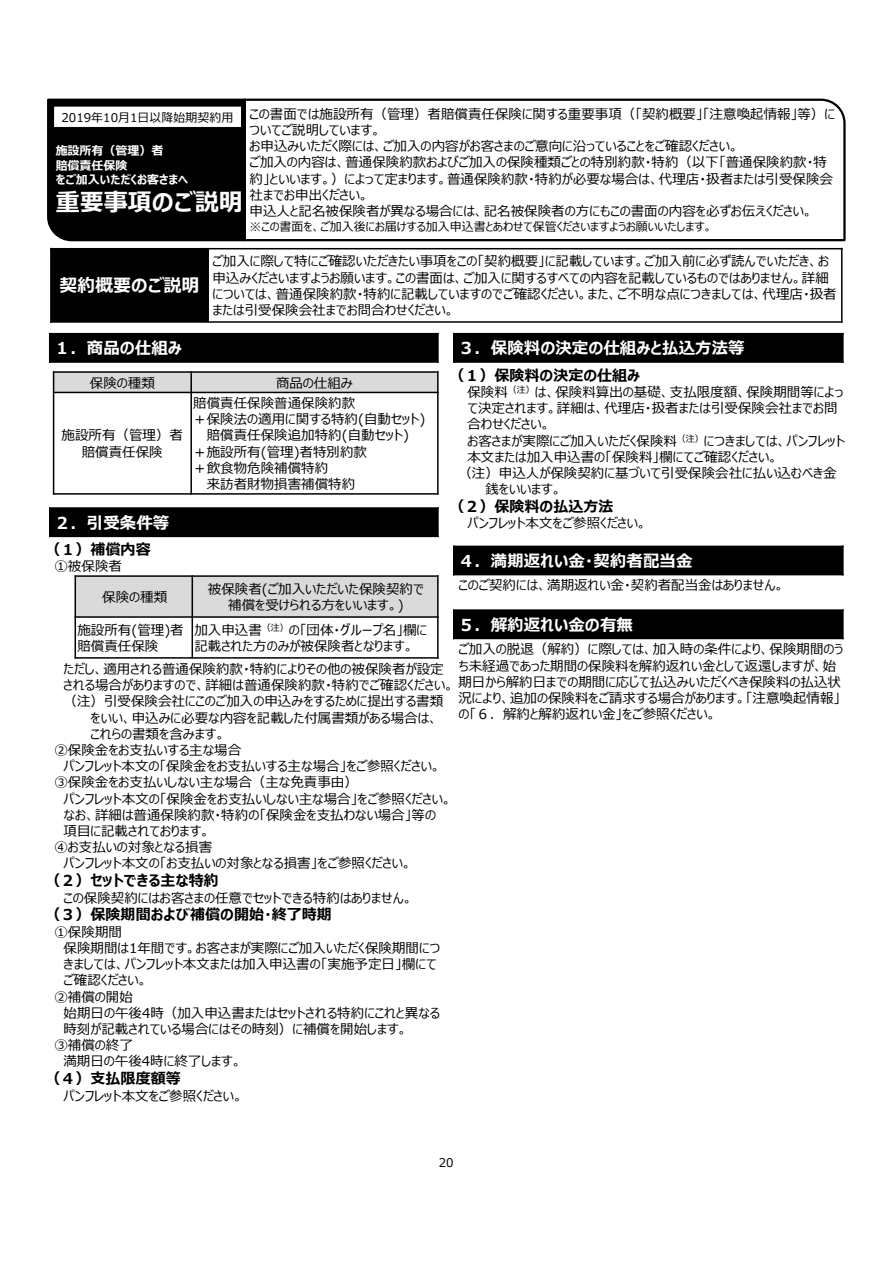
<style>
.page{position:relative;width:893px;height:1263px;background:#fff}
.page>*{position:absolute;margin:0;border:0;box-sizing:border-box;transform-origin:0 0}
.t1{font:700 24px "Meiryo UI";color:#fff}
.t2{font:700 18px "Meiryo UI";color:#fff}
.t3{font:700 16.5px "Meiryo UI";color:#fff}
.t4{font:700 15px "Meiryo UI";color:#000}
.t5{font:13.5px/16.2px "Meiryo UI";color:#000}
.t6{font:12px "Meiryo UI";color:#000}
.t7{font:700 12px/14.4px "Meiryo UI";color:#fff}
.t8{font:9px "Meiryo UI";color:#000}
</style>
<div class="page">
<svg style="left:47px;top:98px;width:196px;height:144px;background:#090909"></svg>
<svg style="left:243px;top:98px;width:603px;height:144px"></svg>
<div style="left:54px;top:106px;width:188px;height:21px;background:#fff"></div>
<div style="left:56px;top:142px;width:190px;height:75px;background:#000"></div>
<div style="left:51px;top:249px;width:157px;height:73px;background:#000"></div>
<hr style="left:207px;top:248px;width:2px;height:75px;background:#000">
<hr style="left:50px;top:248px;width:2px;height:75px;background:#000">
<hr style="left:841px;top:248px;width:1px;height:75px;background:#000">
<hr style="left:50px;top:248px;width:793px;height:1px;background:#000">
<hr style="left:50px;top:321px;width:793px;height:2px;background:#000">
<div style="left:50px;top:334px;width:388px;height:28px;background:#000"></div>
<hr style="left:49px;top:333px;width:1px;height:30px;background:#000">
<hr style="left:437px;top:333px;width:2px;height:30px;background:#000">
<hr style="left:49px;top:333px;width:390px;height:1px;background:#000">
<hr style="left:49px;top:361px;width:390px;height:2px;background:#000">
<div style="left:454px;top:334px;width:389px;height:28px;background:#000"></div>
<hr style="left:453px;top:333px;width:1px;height:30px;background:#000">
<hr style="left:842px;top:333px;width:2px;height:30px;background:#000">
<hr style="left:453px;top:333px;width:391px;height:1px;background:#000">
<hr style="left:453px;top:361px;width:391px;height:2px;background:#000">
<div style="left:75px;top:576px;width:363px;height:41px;background:#dadada"></div>
<hr style="left:192px;top:575px;width:1px;height:84px;background:#000">
<hr style="left:75px;top:616px;width:364px;height:2px;background:#000">
<hr style="left:75px;top:575px;width:1px;height:84px;background:#000">
<hr style="left:437px;top:575px;width:2px;height:84px;background:#000">
<hr style="left:75px;top:575px;width:364px;height:2px;background:#000">
<hr style="left:75px;top:657px;width:364px;height:2px;background:#000">
<div style="left:454px;top:546px;width:389px;height:29px;background:#000"></div>
<hr style="left:453px;top:545px;width:1px;height:30px;background:#000">
<hr style="left:842px;top:545px;width:2px;height:30px;background:#000">
<div style="left:454px;top:610px;width:389px;height:28px;background:#000"></div>
<hr style="left:453px;top:609px;width:1px;height:30px;background:#000">
<hr style="left:842px;top:609px;width:2px;height:30px;background:#000">
<hr style="left:453px;top:609px;width:391px;height:2px;background:#000">
<hr style="left:453px;top:638px;width:391px;height:1px;background:#000">
<div style="left:54px;top:372px;width:384px;height:20px;background:#dadada"></div>
<hr style="left:190px;top:371px;width:2px;height:124px;background:#000">
<hr style="left:53px;top:392px;width:386px;height:1px;background:#000">
<hr style="left:53px;top:371px;width:1px;height:124px;background:#000">
<hr style="left:437px;top:371px;width:2px;height:124px;background:#000">
<hr style="left:53px;top:371px;width:386px;height:2px;background:#000">
<hr style="left:53px;top:493px;width:386px;height:2px;background:#000">
<div style="left:50px;top:508px;width:388px;height:28px;background:#000"></div>
<hr style="left:49px;top:507px;width:2px;height:30px;background:#000">
<hr style="left:437px;top:507px;width:2px;height:30px;background:#000">
<hr style="left:49px;top:507px;width:390px;height:2px;background:#000">
<hr style="left:49px;top:536px;width:390px;height:1px;background:#000">
<p class="t6" style="left:62px;top:109px;width:173px">2019年10⽉1⽇以降始期契約用</p>
<p class="t7" style="left:56px;top:144px;width:134px">施設所有（管理）者<br>賠償責任保険<br>をご加⼊いただくお客さまへ</p>
<h1 class="t1" style="left:56px;top:185px;width:189px">重要事項のご説明</h1>
<p class="t5" style="left:250px;top:107px;width:587px">この書⾯では施設所有（管理）者賠償責任保険に関する重要事項（「契約概要」「注意喚起情報等」 ）についてご説明しています。<br>お申込みいただく際には、ご加⼊の内容がお客さまのご意向に沿っていることをご確認ください。<br>ご加⼊の内容は、普通保険約款およびご加⼊の保険種類ごとの特別約款・特約（以下「普通保険約款特・約」といいます。）によって定まります。普通保険約款・特約が必要な場合は、代理店・扱者または引受保険会社までお申出ください。<br>申込⼈と記名被保険者が異なる場合には、記名被保険者の⽅にもこの書⾯の内容を必ずお伝えください。</p>
<p class="t6" style="left:250px;top:218px;width:464px">※この書⾯を、ご加⼊後にお届けする加⼊申込書とあわせて保管くださいますようお願いいたします。</p>
<h2 class="t2" style="left:59px;top:273px;width:142px">契約概要のご説明</h2>
<p class="t3" style="left:54px;top:337px;width:130px">１．商品の仕組み</p>
<p class="t5" style="left:212px;top:254px;width:626px">ご加⼊に際して特にご確認いただきたい事項をこの「契約概要」に記載しています。ご加⼊前に必ず読んでいただき、お申込みくださいますようお願います。この書⾯は、ご加⼊に関するすべての内容を記載しているものではありません。詳細については、普通保険約款・特約に記載していますのでご確認ください。また、ご不明な点につきましては、代理店・扱者または引受保険会社までお問合わせください。</p>
<p class="t3" style="left:458px;top:337px;width:288px">３．保険料の決定の仕組みと払込⽅法等</p>
<p class="t5" style="left:90px;top:375px;width:66px">保険の種類</p>
<p class="t5" style="left:62px;top:428px;width:123px;text-align:center">施設所有（管理）者賠償責任保険</p>
<p class="t3" style="left:54px;top:511px;width:117px">２．引受条件等</p>
<p class="t4" style="left:45px;top:539px;width:107px">（１）補償内容</p>
<p class="t5" style="left:54px;top:559px;width:69px">①被保険者</p>
<p class="t5" style="left:102px;top:590px;width:66px">保険の種類</p>
<p class="t5" style="left:276px;top:375px;width:78px">商品の仕組み</p>
<p class="t5" style="left:193px;top:396px;width:163px">賠償責任保険普通保険約款</p>
<p class="t5" style="left:193px;top:412px;width:234px">＋保険法の適⽤に関する特約(⾃動セット(</p>
<p class="t5" style="left:207px;top:428px;width:204px">賠償責任保険追加特約(⾃動セット(</p>
<p class="t5" style="left:193px;top:444px;width:175px">＋施設所有(管理)者特別約款</p>
<p class="t5" style="left:193px;top:460px;width:136px">＋飲⾷物危険補償特約</p>
<p class="t5" style="left:207px;top:477px;width:150px">来訪者財物損害補償特約</p>
<p class="t5" style="left:208px;top:581px;width:218px">被保険者(ご加⼊いただいた保険契約で</p>
<p class="t5" style="left:228px;top:598px;width:177px">補償を受けられる⽅をいいます。(</p>
<p class="t5" style="left:77px;top:622px;width:108px">施設所有(管理者)賠償責任保険</p>
<p class="t5" style="left:289px;top:622px;width:140px">の「団体・グループ名」欄に</p>
<p class="t8" style="left:262px;top:621px;width:28px">（注）</p>
<p class="t5" style="left:194px;top:622px;width:221px">加⼊申込書<br>記載された⽅のみが被保険者となります。</p>
<p class="t5" style="left:63px;top:662px;width:382px">ただし、適⽤される普通保険約款・特約によりその他の被保険者が設定</p>
<p class="t5" style="left:63px;top:678px;width:392px">される場合がありますので、詳細は普通保険約款・特約でご確認ください。</p>
<p class="t5" style="left:63px;top:694px;width:381px">（注）引受保険会社にこのご加⼊の申込みをするために提出する書類</p>
<p class="t5" style="left:90px;top:710px;width:349px">をいい、申込みに必要な内容を記載した付属書類がある場合は、</p>
<p class="t5" style="left:90px;top:726px;width:136px">これらの書類を含みます。</p>
<p class="t5" style="left:54px;top:743px;width:188px">②保険⾦をお⽀払いする主な場合</p>
<p class="t5" style="left:63px;top:759px;width:379px">パンフレット本⽂の「保険⾦をお⽀払いする主な場合」をご参照ください。</p>
<p class="t5" style="left:54px;top:775px;width:305px">③保険⾦をお⽀払いしない主な場合（主な免責事由(</p>
<p class="t5" style="left:63px;top:791px;width:390px">パンフレット本⽂の「保険⾦をお⽀払いしない主な場合」をご参照ください。</p>
<p class="t5" style="left:63px;top:807px;width:374px">なお、詳細は普通保険約款・特約の「保険⾦を⽀払わない場合」等の</p>
<p class="t5" style="left:63px;top:824px;width:148px">項⽬に記載されております。</p>
<p class="t5" style="left:54px;top:840px;width:159px">④お⽀払いの対象となる損害</p>
<p class="t5" style="left:63px;top:856px;width:350px">パンフレット本⽂のお「 ⽀払いの対象となる損害」をご参照ください。</p>
<p class="t4" style="left:45px;top:870px;width:175px">（２）セットできる主な特約</p>
<p class="t5" style="left:63px;top:890px;width:351px">この保険契約にはお客さまの任意でセットできる特約はありません。</p>
<p class="t4" style="left:45px;top:904px;width:288px">（３）保険期間および補償の開始・終了時期</p>
<p class="t5" style="left:54px;top:924px;width:69px">①保険期間</p>
<p class="t5" style="left:63px;top:941px;width:378px">保険期間は1年間です。お客さまが実際にご加⼊いただく保険期間につ</p>
<p class="t5" style="left:63px;top:957px;width:375px">きましては、パンフレット本⽂または加⼊申込書の「実施予定⽇」欄にて</p>
<p class="t5" style="left:63px;top:973px;width:86px">ご確認ください。</p>
<p class="t5" style="left:54px;top:989px;width:80px">②補償の開始</p>
<p class="t5" style="left:63px;top:1005px;width:378px">始期⽇の午後4時（加⼊申込書またはセットされる特約にこれと異なる</p>
<p class="t5" style="left:63px;top:1022px;width:346px">時刻が記載されている場合にはその時刻）に補償を開始します。</p>
<p class="t5" style="left:54px;top:1038px;width:80px">③補償の終了</p>
<p class="t5" style="left:63px;top:1054px;width:180px">満期⽇の午後4時に終了します。</p>
<p class="t4" style="left:45px;top:1068px;width:137px">（４）⽀払限度額等</p>
<p class="t5" style="left:63px;top:1088px;width:181px">パンフレット本⽂をご参照ください。</p>
<p class="t4" style="left:449px;top:365px;width:192px">（１）保険料の決定の仕組み</p>
<p class="t5" style="left:535px;top:385px;width:310px">は、保険料算出の基礎、⽀払限度額、保険期間等によっ</p>
<p class="t8" style="left:508px;top:383px;width:28px">（注）</p>
<p class="t5" style="left:467px;top:385px;width:42px">保険料</p>
<p class="t5" style="left:467px;top:401px;width:372px">て決定されます。詳細は、代理店・扱者または引受保険会社までお問</p>
<p class="t5" style="left:467px;top:417px;width:85px">合わせください。</p>
<p class="t5" style="left:704px;top:433px;width:142px">につきましては、パンフレット</p>
<p class="t8" style="left:677px;top:432px;width:28px">（注）</p>
<p class="t5" style="left:467px;top:433px;width:211px">お客さまが実際にご加⼊いただく保険料</p>
<p class="t5" style="left:467px;top:450px;width:312px">本⽂または加⼊申込書の「保険料」欄にてご確認ください。</p>
<p class="t5" style="left:458px;top:466px;width:380px">（注）申込⼈が保険契約に基づいて引受保険会社に払い込むべき金</p>
<p class="t5" style="left:485px;top:482px;width:78px">銭をいいます。</p>
<p class="t4" style="left:449px;top:496px;width:165px">（２）保険料の払込⽅法</p>
<p class="t5" style="left:467px;top:516px;width:181px">パンフレット本⽂をご参照ください。</p>
<p class="t3" style="left:458px;top:549px;width:236px">４．満期返れい⾦・契約者配当金</p>
<p class="t5" style="left:458px;top:577px;width:327px">このご契約には、満期返れい⾦・契約者配当⾦はありません。</p>
<p class="t3" style="left:458px;top:613px;width:177px">５．解約返れい⾦の有無</p>
<p class="t5" style="left:458px;top:642px;width:386px">ご加⼊の脱退（解約）に際しては、加⼊時の条件により、保険期間のうち未経過であった期間の保険料を解約返れい⾦として返還しますが、始期⽇から解約⽇までの期間に応じて払込みいただくべき保険料の払込状況により、追加の保険料をご請求する場合があります。「注意喚起情報「の「６．解約と解約返れい⾦」をご参照ください。</p>
<p class="t6" style="left:439px;top:1154px;width:16px">20</p>
</div>
